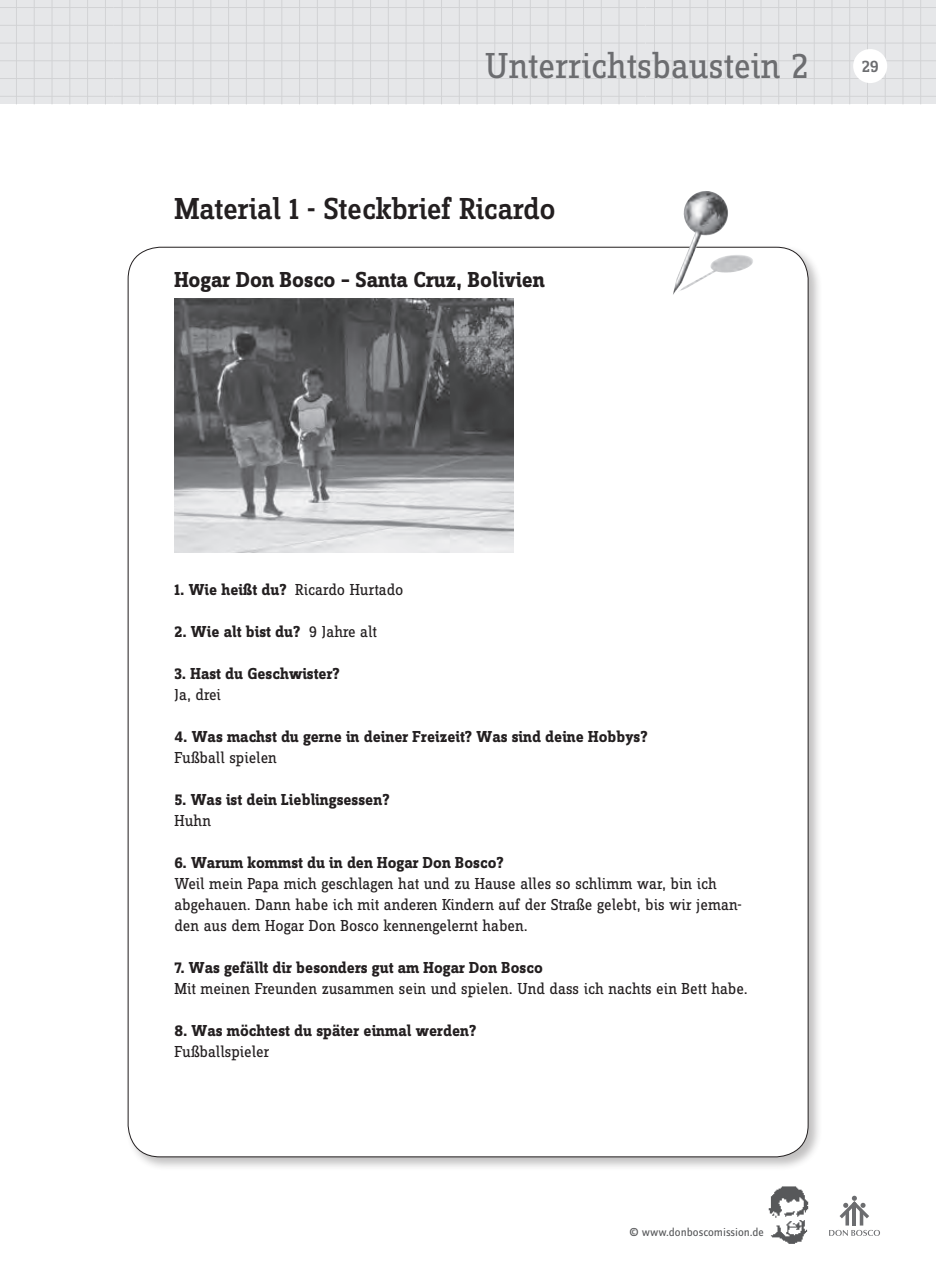
<style>
.page{position:relative;width:936px;height:1262px;background:#fff}
.page>*{position:absolute;margin:0;border:0;box-sizing:border-box;transform-origin:0 0}
.Kolumnentitel{font:37.5px "Zine Slab Dis";color:#6c6d70}
.U1{font:500 31.5px "Zine Slab Dis";letter-spacing:-.005em;color:#231f20}
.U2{font:700 22.5px "Zine Slab Dis";color:#231f20}
.t1{font:500 17.55px "Zine Slab Dis";color:#6c6d70}
.U4-Baustein{font:16.5px/21px "Zine Slab Dis";letter-spacing:-.005em;color:#231f20}
.U4-Baustein-2{font:700 16.5px "Zine Slab Dis";letter-spacing:.005em;color:#231f20}
.t2{font:12px "Zine Sans Dis";color:#57585a}
.s1{font-weight:700}
.s2{font-weight:400}
</style>
<div class="page">
<img style="left:768px;top:1186px;width:41px;height:58px">
<svg style="left:829px;top:1195px;width:50px;height:40px"></svg>
<div style="left:125px;top:244px;width:697px;height:927px;background:#231f20;opacity:.28"></div>
<div style="left:128px;top:247px;width:680px;height:909px;background:#fff;border-radius:32px"></div>
<img style="left:174px;top:299px;width:339px;height:254px">
<img style="left:683px;top:191px;width:21px;height:47px">
<div style="left:0;top:0;width:114px;height:104px;background:#e6e7e9"></div>
<hr style="left:105px;top:0;width:1px;height:104px;background:#d1d2d4">
<hr style="left:87px;top:0;width:1px;height:104px;background:#d1d2d4">
<hr style="left:69px;top:0;width:1px;height:104px;background:#d1d2d4">
<hr style="left:52px;top:0;width:1px;height:104px;background:#d1d2d4">
<hr style="left:34px;top:0;width:1px;height:104px;background:#d1d2d4">
<hr style="left:16px;top:0;width:1px;height:104px;background:#d1d2d4">
<hr style="left:0;top:0;width:1px;height:104px;background:#d1d2d4">
<hr style="left:0;top:0;width:114px;height:1px;background:#d1d2d4">
<hr style="left:0;top:7px;width:114px;height:1px;background:#d1d2d4">
<hr style="left:0;top:25px;width:114px;height:1px;background:#d1d2d4">
<hr style="left:0;top:43px;width:114px;height:1px;background:#d1d2d4">
<hr style="left:0;top:60px;width:114px;height:1px;background:#d1d2d4">
<hr style="left:0;top:78px;width:114px;height:1px;background:#d1d2d4">
<hr style="left:0;top:96px;width:114px;height:1px;background:#d1d2d4">
<div style="left:113px;top:0;width:532px;height:104px;background:#e6e7e9"></div>
<hr style="left:636px;top:0;width:1px;height:104px;background:#d1d2d4">
<hr style="left:618px;top:0;width:1px;height:104px;background:#d1d2d4">
<hr style="left:600px;top:0;width:1px;height:104px;background:#d1d2d4">
<hr style="left:583px;top:0;width:1px;height:104px;background:#d1d2d4">
<hr style="left:565px;top:0;width:1px;height:104px;background:#d1d2d4">
<hr style="left:547px;top:0;width:1px;height:104px;background:#d1d2d4">
<hr style="left:529px;top:0;width:1px;height:104px;background:#d1d2d4">
<hr style="left:512px;top:0;width:1px;height:104px;background:#d1d2d4">
<hr style="left:494px;top:0;width:1px;height:104px;background:#d1d2d4">
<hr style="left:476px;top:0;width:1px;height:104px;background:#d1d2d4">
<hr style="left:459px;top:0;width:1px;height:104px;background:#d1d2d4">
<hr style="left:441px;top:0;width:1px;height:104px;background:#d1d2d4">
<hr style="left:423px;top:0;width:1px;height:104px;background:#d1d2d4">
<hr style="left:405px;top:0;width:1px;height:104px;background:#d1d2d4">
<hr style="left:388px;top:0;width:1px;height:104px;background:#d1d2d4">
<hr style="left:370px;top:0;width:1px;height:104px;background:#d1d2d4">
<hr style="left:352px;top:0;width:1px;height:104px;background:#d1d2d4">
<hr style="left:334px;top:0;width:1px;height:104px;background:#d1d2d4">
<hr style="left:317px;top:0;width:1px;height:104px;background:#d1d2d4">
<hr style="left:299px;top:0;width:1px;height:104px;background:#d1d2d4">
<hr style="left:281px;top:0;width:1px;height:104px;background:#d1d2d4">
<hr style="left:263px;top:0;width:1px;height:104px;background:#d1d2d4">
<hr style="left:246px;top:0;width:1px;height:104px;background:#d1d2d4">
<hr style="left:228px;top:0;width:1px;height:104px;background:#d1d2d4">
<hr style="left:210px;top:0;width:1px;height:104px;background:#d1d2d4">
<hr style="left:193px;top:0;width:1px;height:104px;background:#d1d2d4">
<hr style="left:175px;top:0;width:1px;height:104px;background:#d1d2d4">
<hr style="left:157px;top:0;width:1px;height:104px;background:#d1d2d4">
<hr style="left:139px;top:0;width:1px;height:104px;background:#d1d2d4">
<hr style="left:122px;top:0;width:1px;height:104px;background:#d1d2d4">
<hr style="left:113px;top:0;width:532px;height:1px;background:#d1d2d4">
<hr style="left:113px;top:7px;width:532px;height:1px;background:#d1d2d4">
<hr style="left:113px;top:25px;width:532px;height:1px;background:#d1d2d4">
<hr style="left:113px;top:43px;width:532px;height:1px;background:#d1d2d4">
<hr style="left:113px;top:60px;width:532px;height:1px;background:#d1d2d4">
<hr style="left:113px;top:78px;width:532px;height:1px;background:#d1d2d4">
<hr style="left:113px;top:96px;width:532px;height:1px;background:#d1d2d4">
<div style="left:645px;top:0;width:290px;height:104px;background:#e6e7e9"></div>
<hr style="left:935px;top:0;width:1px;height:104px;background:#d1d2d4">
<hr style="left:920px;top:0;width:1px;height:104px;background:#d1d2d4">
<hr style="left:902px;top:0;width:1px;height:104px;background:#d1d2d4">
<hr style="left:884px;top:0;width:1px;height:104px;background:#d1d2d4">
<hr style="left:866px;top:0;width:1px;height:104px;background:#d1d2d4">
<hr style="left:849px;top:0;width:1px;height:104px;background:#d1d2d4">
<hr style="left:831px;top:0;width:1px;height:104px;background:#d1d2d4">
<hr style="left:813px;top:0;width:1px;height:104px;background:#d1d2d4">
<hr style="left:796px;top:0;width:1px;height:104px;background:#d1d2d4">
<hr style="left:778px;top:0;width:1px;height:104px;background:#d1d2d4">
<hr style="left:760px;top:0;width:1px;height:104px;background:#d1d2d4">
<hr style="left:742px;top:0;width:1px;height:104px;background:#d1d2d4">
<hr style="left:725px;top:0;width:1px;height:104px;background:#d1d2d4">
<hr style="left:707px;top:0;width:1px;height:104px;background:#d1d2d4">
<hr style="left:689px;top:0;width:1px;height:104px;background:#d1d2d4">
<hr style="left:671px;top:0;width:1px;height:104px;background:#d1d2d4">
<hr style="left:654px;top:0;width:1px;height:104px;background:#d1d2d4">
<hr style="left:645px;top:0;width:290px;height:1px;background:#d1d2d4">
<hr style="left:645px;top:7px;width:290px;height:1px;background:#d1d2d4">
<hr style="left:645px;top:25px;width:290px;height:1px;background:#d1d2d4">
<hr style="left:645px;top:43px;width:290px;height:1px;background:#d1d2d4">
<hr style="left:645px;top:60px;width:290px;height:1px;background:#d1d2d4">
<hr style="left:645px;top:78px;width:290px;height:1px;background:#d1d2d4">
<hr style="left:645px;top:96px;width:290px;height:1px;background:#d1d2d4">
<div style="left:853px;top:49px;width:34px;height:34px;background:#fff;border-radius:50%"></div>
<p class="Kolumnentitel" style="left:485px;top:48px;width:324px">Unterrichtsbaustein 2</p>
<p class="t1" style="left:861px;top:57px;width:19px">29</p>
<p class="U1" style="left:174px;top:193px;width:382px">Material 1 - Steckbrief Ricardo</p>
<p class="U2" style="left:174px;top:268px;width:372px">Hogar Don Bosco – Santa Cruz, Bolivien</p>
<p class="U4-Baustein" style="left:174px;top:579px;width:230px"><span class="s1">1. Wie heißt du?</span> Ricardo Hurtado</p>
<p class="U4-Baustein-2" style="left:174px;top:623px;width:204px">2. Wie alt bist du? <span class="s2">9 Jahre alt</span></p>
<p class="U4-Baustein-2" style="left:174px;top:665px;width:167px">3. Hast du Geschwister?</p>
<p class="U4-Baustein" style="left:174px;top:684px;width:48px">Ja, drei</p>
<p class="U4-Baustein-2" style="left:174px;top:728px;width:474px">4. Was machst du gerne in deiner Freizeit? Was sind deine Hobbys?</p>
<p class="U4-Baustein" style="left:174px;top:747px;width:104px">Fußball spielen</p>
<p class="U4-Baustein-2" style="left:174px;top:791px;width:217px">5. Was ist dein Lieblingsessen?</p>
<p class="U4-Baustein" style="left:174px;top:810px;width:38px">Huhn</p>
<p class="U4-Baustein-2" style="left:174px;top:854px;width:331px">6. Warum kommst du in den Hogar Don Bosco?</p>
<p class="U4-Baustein" style="left:174px;top:873px;width:568px">Weil mein Papa mich geschlagen hat und zu Hause alles so schlimm war, bin ich abgehauen. Dann habe ich mit anderen Kindern auf der Straße gelebt, bis wir jeman&shy;den aus dem Hogar Don Bosco kennengelernt haben.</p>
<p class="U4-Baustein-2" style="left:174px;top:959px;width:370px">7. Was gefällt dir besonders gut am Hogar Don Bosco</p>
<p class="U4-Baustein" style="left:174px;top:978px;width:574px">Mit meinen Freunden zusammen sein und spielen. Und dass ich nachts ein Bett habe.</p>
<p class="U4-Baustein-2" style="left:174px;top:1022px;width:303px">8. Was möchtest du später einmal werden?</p>
<p class="U4-Baustein" style="left:174px;top:1041px;width:96px">Fußballspieler</p>
<p class="t2" style="left:629px;top:1226px;width:136px">© www.donboscomission.de</p>
</div>
